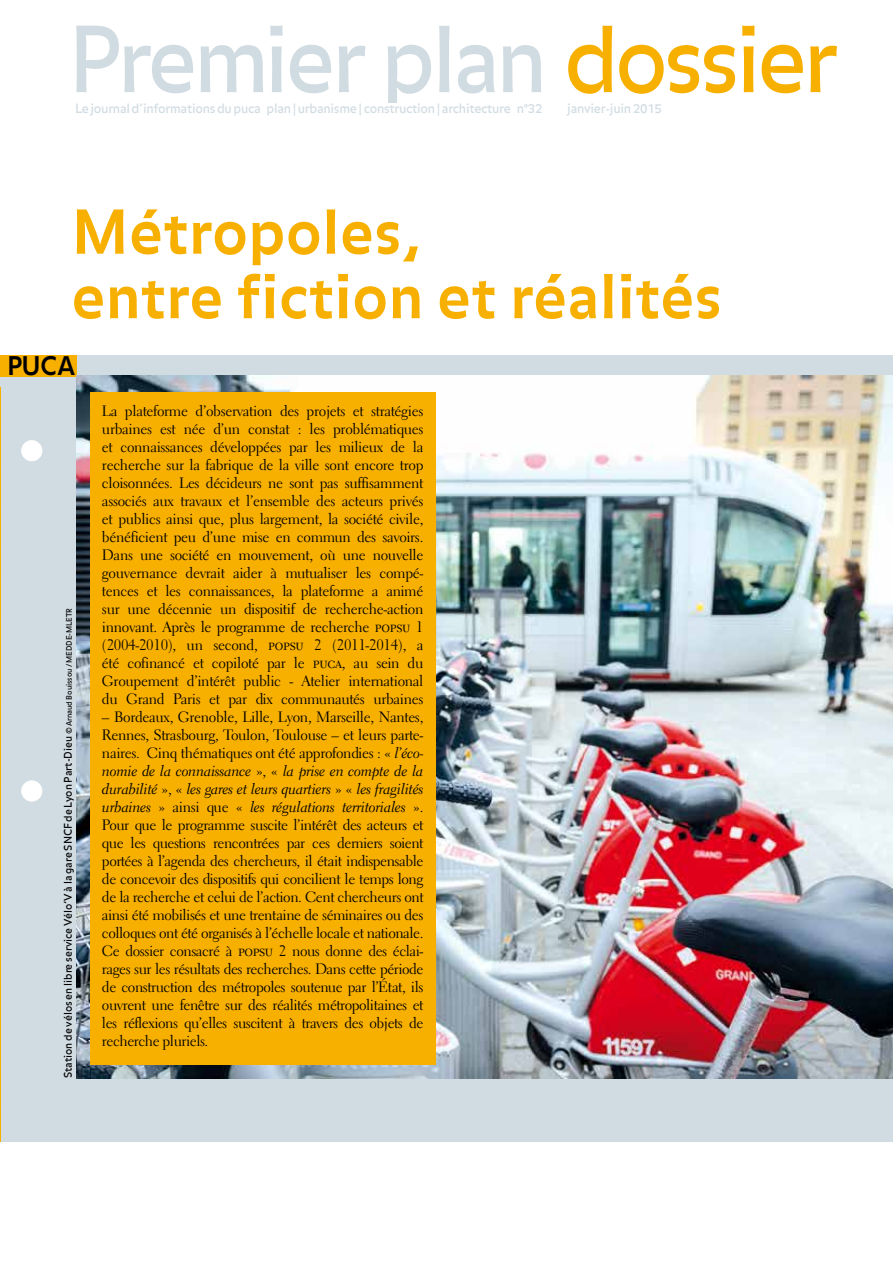
<style>
.page{position:relative;width:893px;height:1263px;background:#fff}
.page>*{position:absolute;margin:0;border:0;box-sizing:border-box;transform-origin:0 0}
.t1{font:90px "Balance";letter-spacing:-.05em;color:#d1dce2}
.t2{font:700 60px/64.5px "Balance";letter-spacing:.01em;color:#f8b000}
.t3{font:700 25.5px "Balance";color:#000}
.t4{font:15px/18px "Electra LH";letter-spacing:-.02em;color:#000;text-align:justify}
.t5{font:15px/18px "Electra LH Cursive";letter-spacing:-.02em;color:#000;text-align:justify}
.t6{font:12.75px "Balance";letter-spacing:-.025em;color:#d1dce2}
.t7{font:10.5px "Balance";color:#000}
.s1{color:#f8b000}
.s2{font-size:7.5px}
.s3{font-family:"Electra LH Regular SC"}
.s4{font-family:"Electra LH Cursive"}
.s5{font-family:"Electra LH"}
</style>
<div class="page">
<div style="left:0;top:355px;width:893px;height:786px;background:#d1dce2"></div>
<div style="left:0;top:355px;width:76px;height:21px;background:#f8b000"></div>
<div style="left:22px;top:441px;width:20px;height:20px;background:#fff;border-radius:50%"></div>
<div style="left:21px;top:440px;width:21px;height:21px;border:1px solid #fff;border-radius:50%"></div>
<div style="left:22px;top:781px;width:20px;height:20px;background:#fff;border-radius:50%"></div>
<div style="left:21px;top:780px;width:21px;height:21px;border:1px solid #fff;border-radius:50%"></div>
<img style="left:76px;top:376px;width:817px;height:702px">
<div style="left:90px;top:392px;width:345px;height:672px;background:#f8b000"></div>
<h1 class="t1" style="left:68px;top:8px;width:771px">Premier plan <span class="s1">dossier</span></h1>
<p class="t6" style="left:75px;top:101px;width:469px">Le journal d’informations du puca plan | urbanisme | construction | architecture n°32</p>
<p class="t6" style="left:567px;top:101px;width:96px">janvier-juin 2015</p>
<h2 class="t2" style="left:72px;top:203px;width:652px">Métropoles,<br>entre fiction et réalités</h2>
<h3 class="t3" style="left:7px;top:351px;width:70px">PUCA</h3>
<p class="t7" style="left:62px;top:1078px;width:471px;rotate:-90deg">Station de vélos en libre service Vélo’V à la gare SNCF de Lyon Part-Dieu <span class="s2">© Arnaud Bouissou / MEDDE-MLETR</span></p>
<p class="t4" style="left:102px;top:401px;width:323px">La plateforme d’observation des projets et stratégies urbaines est née d’un constat : les problématiques et connaissances développées par les milieux de la recherche sur la fabrique de la ville sont encore trop cloisonnées. Les décideurs ne sont pas suffisamment associés aux travaux et l’ensemble des acteurs privés et publics ainsi que, plus largement, la société civile, bénéficient peu d’une mise en commun des savoirs.<br>Dans une société en mouvement, où une nouvelle gouvernance devrait aider à mutualiser les compé&shy;tences et les connaissances, la plateforme a animé sur une décennie un dispositif de recherche-action innovant. Après le programme de recherche <span class="s3">popsu</span> 1 (2004-2010), un second, <span class="s3">popsu</span> 2 (2011-2014), a été cofinancé et copiloté par le <span class="s3">puca</span>, au sein du Groupement d’intérêt public - Atelier international du Grand Paris et par dix communautés urbaines</p>
<p class="t4" style="left:102px;top:707px;width:323px">– Bordeaux, Grenoble, Lille, Lyon, Marseille, Nantes, Rennes, Strasbourg, Toulon, Toulouse – et leurs parte&shy;naires. Cinq thématiques ont été approfondies : « <span class="s4">l’éco-</span></p>
<p class="t5" style="left:102px;top:761px;width:323px">nomie de la connaissance <span class="s5">», «</span> la prise en compte de la durabilité <span class="s5">», «</span> les gares et leurs quartiers <span class="s5">» «</span> les fragilités urbaines <span class="s5">» ainsi que «</span> les régulations territoriales <span class="s5">».</span></p>
<p class="t4" style="left:102px;top:815px;width:323px">Pour que le programme suscite l’intérêt des acteurs et que les questions rencontrées par ces derniers soient portées à l’agenda des chercheurs, il était indispensable de concevoir des dispositifs qui concilient le temps long de la recherche et celui de l’action. Cent chercheurs ont ainsi été mobilisés et une trentaine de séminaires ou des colloques ont été organisés à l’échelle locale et nationale.<br>Ce dossier consacré à <span class="s3">popsu</span> 2 nous donne des éclai&shy;rages sur les résultats des recherches. Dans cette période de construction des métropoles soutenue par l’État, ils ouvrent une fenêtre sur des réalités métropolitaines et les réflexions qu’elles suscitent à travers des objets de recherche pluriels.</p>
</div>
